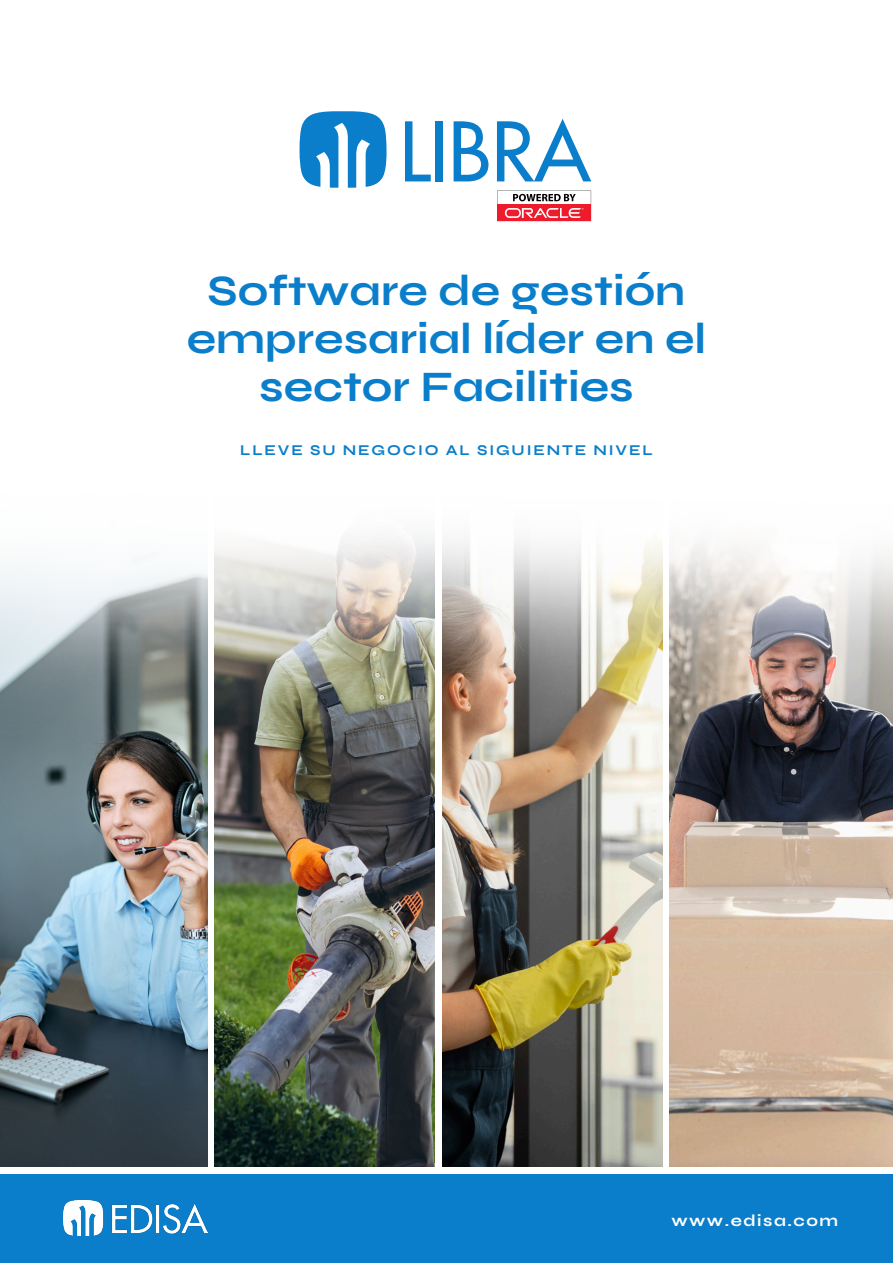
<style>
.page{position:relative;width:893px;height:1263px;background:#fff}
.page>*{position:absolute;margin:0;border:0;box-sizing:border-box;transform-origin:0 0}
.t1{font:43.5px/48px "Syne";color:#0a7eca;text-align:center}
.t2{font:16.5px "Syne";letter-spacing:.09em;color:#fff}
.t3{font:15px "Syne";letter-spacing:.12em;color:#0a7eca}
</style>
<div class="page">
<div style="left:0;top:1174px;width:893px;height:89px;background:#0a7eca"></div>
<img style="left:64px;top:1201px;width:144px;height:35px">
<svg style="left:300px;top:111px;width:87px;height:77px"></svg>
<svg style="left:405px;top:121px;width:26px;height:60px"></svg>
<div style="left:435px;top:121px;width:8px;height:60px;background:#0a7eca"></div>
<svg style="left:454px;top:121px;width:34px;height:60px"></svg>
<svg style="left:497px;top:119px;width:94px;height:62px"></svg>
<svg style="left:497px;top:191px;width:94px;height:30px"></svg>
<img style="left:0;top:881px;width:207px;height:286px">
<img style="left:215px;top:881px;width:220px;height:286px">
<img style="left:442px;top:881px;width:220px;height:286px">
<img style="left:669px;top:881px;width:224px;height:286px">
<img style="left:0;top:536px;width:893px;height:345px">
<p class="t1" style="left:208px;top:266px;width:479px">Software de gestión</p>
<p class="t1" style="left:187px;top:314px;width:521px">empresarial líder en el sector Facilities</p>
<p class="t3" style="left:240px;top:441px;width:414px">LLEVE SU NEGOCIO AL SIGUIENTE NIVEL</p>
<p class="t2" style="left:671px;top:1210px;width:168px">www.edisa.com</p>
</div>
